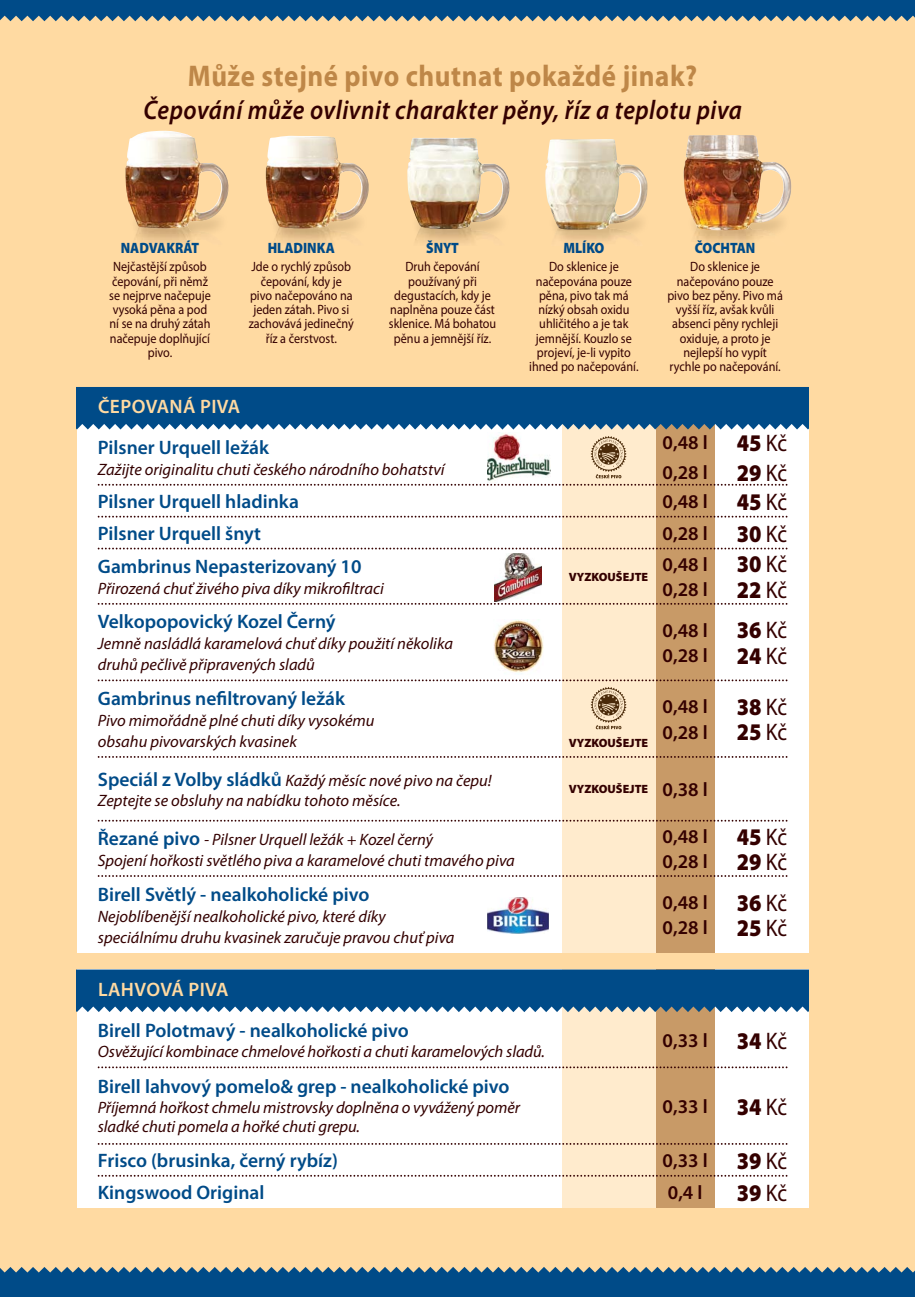
<style>
.page{position:relative;width:915px;height:1297px;background:#fff}
.page>*{position:absolute;margin:0;border:0;box-sizing:border-box;transform-origin:0 0}
.t1{font:700 30px "Myriad Pro";letter-spacing:.02em;color:#be8748;scale:.9 1}
.t2{font:italic 600 27px "Myriad Pro";letter-spacing:.02em;color:#340000;scale:.9 1}
.t3{font:900 24px/29.2px "Myriad Pro";color:#340000;scale:.9 1}
.t4{font:600 19.5px/32.5px "Myriad Pro";color:#004b88}
.t5{font:600 19.5px/25.5px "Myriad Pro";color:#340000}
.t6{font:600 19.5px "Myriad Pro";letter-spacing:.02em;color:#ffdaa2}
.t7{font:italic 16.5px/21px "Myriad Pro";color:#340000}
.t8{font:900 15px "Myriad Pro";color:#004b88;scale:.9 1}
.t9{font:13.5px/14.2px "Myriad Pro";color:#340000;text-align:center;scale:.9 1}
.t10{font:900 12px "Myriad Pro";color:#340000}
.s1{font-weight:600;font-style:normal;font-size:19.5px;color:#004b88}
.s2{font-weight:400}
</style>
<div class="page">
<div style="left:0;top:0;width:914px;height:1297px;background:#ffdaa2"></div>
<svg style="left:0;top:0;width:914px;height:21px"></svg>
<svg style="left:0;top:1267px;width:914px;height:30px"></svg>
<img style="left:133px;top:214px;width:87px;height:12px">
<img style="left:136px;top:226px;width:83px;height:17px">
<img style="left:683px;top:135px;width:108px;height:95px">
<img style="left:545px;top:139px;width:103px;height:91px">
<img style="left:407px;top:138px;width:103px;height:92px">
<img style="left:271px;top:135px;width:98px;height:95px">
<div style="left:77px;top:387px;width:731px;height:565px;background:#fff"></div>
<div style="left:655px;top:387px;width:59px;height:565px;background:#c89a67"></div>
<div style="left:561px;top:387px;width:94px;height:565px;background:#ffebcd"></div>
<div style="left:77px;top:387px;width:731px;height:42px;background:#004b88"></div>
<svg style="left:98px;top:548px;width:689px;height:1px"></svg>
<svg style="left:98px;top:516px;width:689px;height:2px"></svg>
<svg style="left:98px;top:484px;width:689px;height:2px"></svg>
<svg style="left:98px;top:603px;width:689px;height:2px"></svg>
<svg style="left:98px;top:679px;width:689px;height:2px"></svg>
<svg style="left:98px;top:756px;width:689px;height:2px"></svg>
<svg style="left:98px;top:820px;width:689px;height:2px"></svg>
<svg style="left:98px;top:875px;width:689px;height:2px"></svg>
<svg style="left:590px;top:436px;width:36px;height:42px"></svg>
<img style="left:487px;top:433px;width:63px;height:48px">
<img style="left:494px;top:553px;width:47px;height:49px">
<img style="left:493px;top:619px;width:50px;height:54px">
<img style="left:487px;top:897px;width:62px;height:36px">
<svg style="left:590px;top:687px;width:36px;height:42px"></svg>
<div style="left:77px;top:969px;width:731px;height:239px;background:#fff"></div>
<div style="left:655px;top:969px;width:59px;height:239px;background:#c89a67"></div>
<div style="left:561px;top:969px;width:94px;height:239px;background:#ffebcd"></div>
<svg style="left:77px;top:969px;width:731px;height:43px"></svg>
<svg style="left:98px;top:1066px;width:689px;height:2px"></svg>
<svg style="left:98px;top:1143px;width:689px;height:2px"></svg>
<svg style="left:98px;top:1175px;width:689px;height:2px"></svg>
<h1 class="t1" style="left:188px;top:65px;width:567px">Může stejné pivo chutnat pokaždé jinak?</h1>
<h2 class="t2" style="left:143px;top:100px;width:666px">Čepování může ovlivnit charakter pěny, říz a teplotu piva</h2>
<p class="t8" style="left:121px;top:242px;width:89px">NADVAKRÁT</p>
<p class="t9" style="left:109px;top:261px;width:114px">Nejčastější způsob čepování, při němž se nejprve načepuje vysoká pěna a pod ní se na druhý zátah načepuje doplňující pivo.</p>
<p class="t8" style="left:267px;top:242px;width:76px">HLADINKA</p>
<p class="t9" style="left:249px;top:261px;width:118px">Jde o rychlý způsob čepování, kdy je pivo načepováno na jeden zátah. Pivo si zachovává jedinečný říz a čerstvost.</p>
<p class="t6" style="left:98px;top:399px;width:144px">ČEPOVANÁ PIVA</p>
<p class="t8" style="left:426px;top:242px;width:38px">ŠNYT</p>
<p class="t9" style="left:389px;top:261px;width:121px">Druh čepování používaný při degustacích, kdy je naplněna pouze část sklenice. Má bohatou pěnu a jemnější říz.</p>
<p class="t4" style="left:98px;top:433px;width:172px">Pilsner Urquell ležák</p>
<p class="t7" style="left:98px;top:461px;width:348px">Zažijte originalitu chuti českého národního bohatství</p>
<p class="t4" style="left:98px;top:487px;width:265px">Pilsner Urquell hladinka<br>Pilsner Urquell šnyt<br>Gambrinus Nepasterizovaný 10</p>
<p class="t7" style="left:98px;top:580px;width:287px">Přirozená chuť živého piva díky mikrofiltraci</p>
<p class="t4" style="left:98px;top:608px;width:239px">Velkopopovický Kozel Černý</p>
<p class="t7" style="left:98px;top:635px;width:356px">Jemně nasládlá karamelová chuť díky použití několika druhů pečlivě připravených sladů</p>
<p class="t4" style="left:98px;top:684px;width:248px">Gambrinus nefiltrovaný ležák</p>
<p class="t7" style="left:98px;top:712px;width:278px">Pivo mimořádně plné chuti díky vysokému obsahu pivovarských kvasinek</p>
<p class="t7" style="left:98px;top:773px;width:395px;line-height:19.5px"><span class="s1">Speciál z Volby sládků</span> Každý měsíc nové pivo na čepu!<br>Zeptejte se obsluhy na nabídku tohoto měsíce.</p>
<p class="t7" style="left:98px;top:831px;width:418px"><span class="s1">Řezané pivo</span> - Pilsner Urquell ležák + Kozel černý<br>Spojení hořkosti světlého piva a karamelové chuti tmavého piva</p>
<p class="t4" style="left:98px;top:880px;width:273px">Birell Světlý - nealkoholické pivo</p>
<p class="t7" style="left:98px;top:907px;width:358px">Nejoblíbenější nealkoholické pivo, které díky speciálnímu druhu kvasinek zaručuje pravou chuť piva</p>
<p class="t6" style="left:98px;top:982px;width:132px">LAHVOVÁ PIVA</p>
<p class="t8" style="left:563px;top:242px;width:47px">MLÍKO</p>
<p class="t9" style="left:529px;top:261px;width:123px">Do sklenice je načepována pouze pěna, pivo tak má nízký obsah oxidu uhličitého a je tak jemnější. Kouzlo se projeví, je-li vypito ihned po načepování.</p>
<p class="t10" style="left:568px;top:572px;width:81px">VYZKOUŠEJTE</p>
<p class="t10" style="left:568px;top:738px;width:81px">VYZKOUŠEJTE</p>
<p class="t10" style="left:568px;top:785px;width:81px">VYZKOUŠEJTE</p>
<p class="t4" style="left:98px;top:1016px;width:312px">Birell Polotmavý - nealkoholické pivo</p>
<p class="t7" style="left:98px;top:1042px;width:448px">Osvěžující kombinace chmelové hořkosti a chuti karamelových sladů.</p>
<p class="t4" style="left:98px;top:1073px;width:413px">Birell lahvový pomelo&amp; grep - nealkoholické pivo</p>
<p class="t7" style="left:98px;top:1099px;width:423px;line-height:19.5px">Příjemná hořkost chmelu mistrovsky doplněna o vyvážený poměr sladké chuti pomela a hořké chuti grepu.</p>
<p class="t4" style="left:98px;top:1147px;width:241px;line-height:32px">Frisco (brusinka, černý rybíz)<br>Kingswood Original</p>
<p class="t8" style="left:694px;top:242px;width:69px">ČOCHTAN</p>
<p class="t9" style="left:667px;top:261px;width:130px">Do sklenice je načepováno pouze pivo bez pěny. Pivo má vyšší říz, avšak kvůli absenci pěny rychleji oxiduje, a proto je nejlepší ho vypít rychle po načepování.</p>
<p class="t5" style="left:662px;top:430px;width:47px;line-height:29.2px;text-align:justify">0,48 l 0,28 l 0,48 l</p>
<p class="t5" style="left:662px;top:520px;width:47px;line-height:30.9px">0,28 l<br>0,48 l</p>
<p class="t5" style="left:662px;top:571px;width:47px;line-height:40.3px">0,28 l<br>0,48 l</p>
<p class="t5" style="left:662px;top:645px;width:47px">0,28 l</p>
<p class="t5" style="left:662px;top:696px;width:47px">0,48 l<br>0,28 l</p>
<p class="t5" style="left:662px;top:779px;width:47px">0,38 l</p>
<p class="t5" style="left:662px;top:826px;width:47px">0,48 l<br>0,28 l</p>
<p class="t5" style="left:662px;top:891px;width:47px">0,48 l<br>0,28 l</p>
<h3 class="t3" style="left:736px;top:431px;width:58px;text-align:justify">45 <span class="s2">Kč </span>29 <span class="s2">Kč </span>45 <span class="s2">Kč</span></h3>
<h3 class="t3" style="left:736px;top:520px;width:58px;line-height:30.9px">30 <span class="s2">Kč<br></span>30 <span class="s2">Kč</span></h3>
<h3 class="t3" style="left:736px;top:572px;width:58px;line-height:40.3px">22 <span class="s2">Kč<br></span>36 <span class="s2">Kč</span></h3>
<h3 class="t3" style="left:736px;top:632px;width:58px;line-height:51px">24 <span class="s2">Kč<br></span>38 <span class="s2">Kč</span></h3>
<h3 class="t3" style="left:736px;top:720px;width:58px">25 <span class="s2">Kč</span></h3>
<h3 class="t3" style="left:736px;top:826px;width:58px;line-height:25.5px">45 <span class="s2">Kč<br></span>29 <span class="s2">Kč</span></h3>
<h3 class="t3" style="left:736px;top:892px;width:58px;line-height:25.5px">36 <span class="s2">Kč<br></span>25 <span class="s2">Kč</span></h3>
<p class="t5" style="left:662px;top:1030px;width:47px">0,33 l</p>
<p class="t5" style="left:662px;top:1096px;width:47px">0,33 l</p>
<p class="t5" style="left:662px;top:1147px;width:47px;line-height:32px">0,33 l<br>0,4 l</p>
<h3 class="t3" style="left:736px;top:1028px;width:58px">34 <span class="s2">Kč</span></h3>
<h3 class="t3" style="left:736px;top:1094px;width:58px">34 <span class="s2">Kč</span></h3>
<h3 class="t3" style="left:736px;top:1147px;width:58px;line-height:32px">39 <span class="s2">Kč<br></span>39 <span class="s2">Kč</span></h3>
</div>
